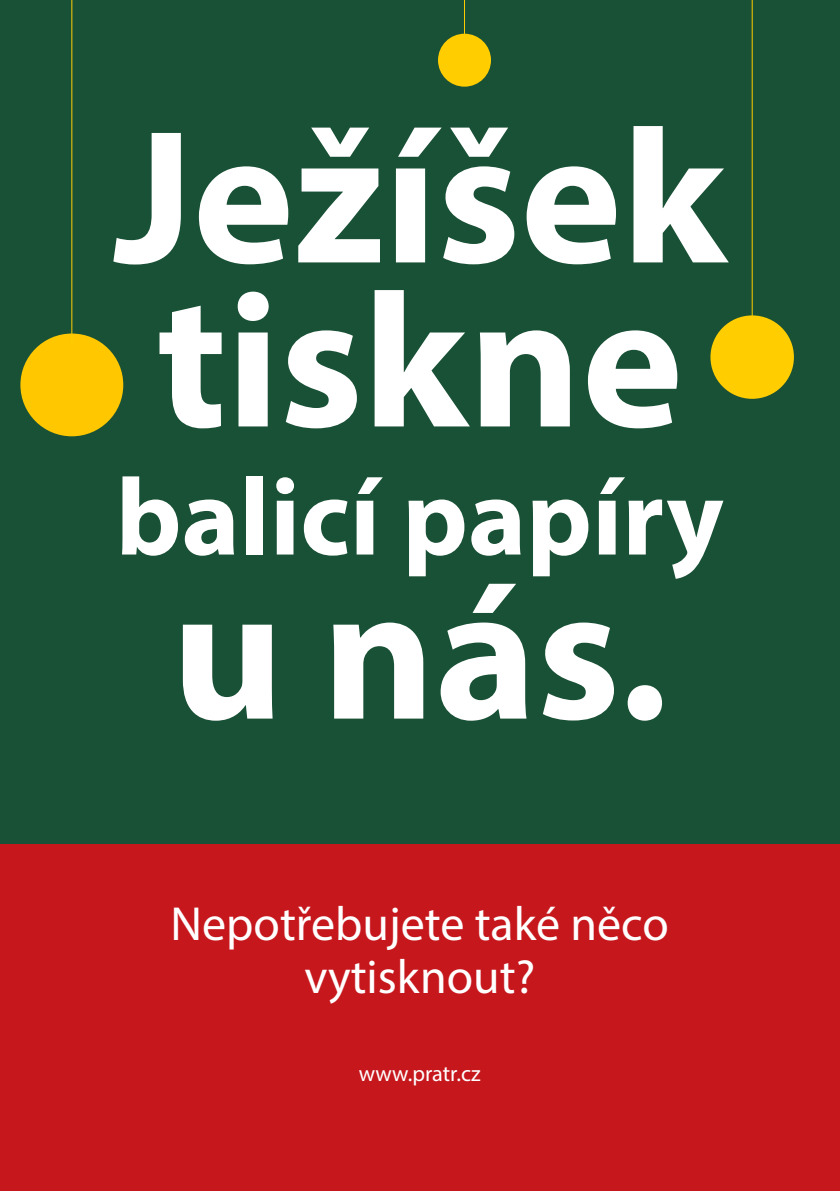
<style>
.page{position:relative;width:840px;height:1191px;background:#fff}
.page>*{position:absolute;margin:0;border:0;box-sizing:border-box;transform-origin:0 0}
.t1{font:700 192px/164px "Myriad Pro";color:#fff}
.t2{font:700 110px "Myriad Pro";color:#fff}
.t3{font:48px/52.8px "Myriad Pro";color:#fff;text-align:center}
.t4{font:22.2px "Myriad Pro";color:#fff}
</style>
<div class="page">
<div style="left:0;top:0;width:839px;height:1065px;background:#195136"></div>
<div style="left:0;top:844px;width:839px;height:347px;background:#c6171d"></div>
<div style="left:20px;top:333px;width:103px;height:103px;background:#fec700;border-radius:50%"></div>
<hr style="left:71px;top:0;width:1px;height:346px;background:#ffcd00">
<div style="left:710px;top:315px;width:83px;height:84px;background:#ffcd00;border-radius:50%"></div>
<hr style="left:751px;top:0;width:1px;height:357px;background:#ffcd00">
<div style="left:438px;top:34px;width:52px;height:53px;background:#ffcd00;border-radius:50%"></div>
<hr style="left:463px;top:0;width:1px;height:34px;background:#ffcd00">
<h1 class="t1" style="left:113px;top:109px;width:613px">Ježíšek tiskne</h1>
<h2 class="t2" style="left:116px;top:446px;width:609px">balicí papíry</h2>
<h1 class="t1" style="left:171px;top:565px;width:497px">u nás.</h1>
<p class="t3" style="left:170px;top:896px;width:499px">Nepotřebujete také něco vytisknout?</p>
<p class="t4" style="left:359px;top:1060px;width:123px">www.pratr.cz</p>
</div>
